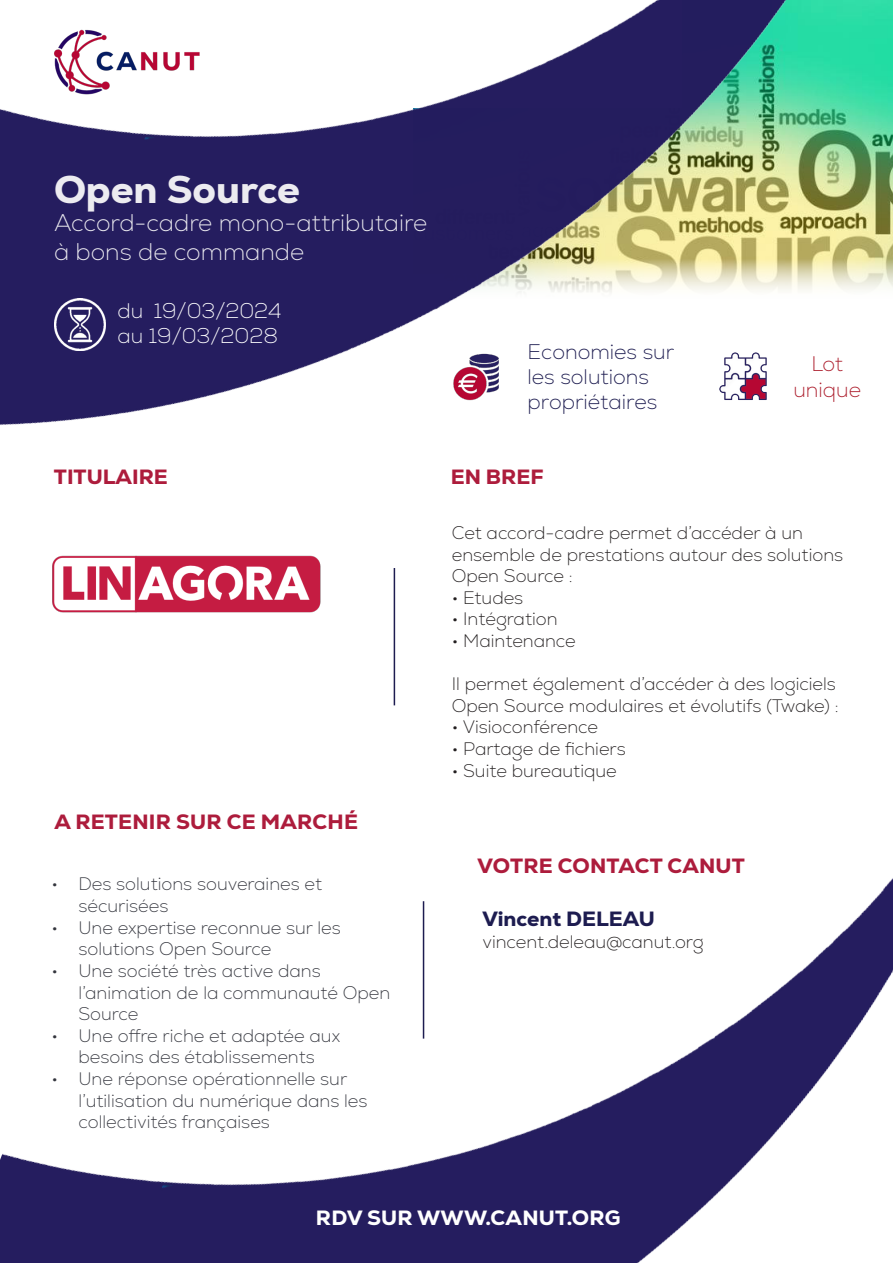
<style>
.page{position:relative;width:893px;height:1263px;background:#fff}
.page>*{position:absolute;margin:0;border:0;box-sizing:border-box;transform-origin:0 0}
.t1{font:800 39px "Nexa";color:#ecebf0}
.t2{font:200 24px/28.8px "Nexa";color:#ecebf0}
.t3{font:800 21px "Nexa";letter-spacing:.01em;color:#ad1c3c}
.t4{font:200 21px/25.2px "Nexa";color:#1d1c50}
.t5{font:200 21px/25.2px "Nexa";color:#fff}
.t6{font:800 21px "Nexa";letter-spacing:.01em;color:#fff}
.t7{font:800 21px "Nexa";color:#1d1c50}
.t8{font:200 21px "Nexa";color:#ac1d2c}
.t9{font:200 18px/21.6px "Nexa";color:#33353d}
.t10{font:200 18px "Nexa";color:#231f20}
</style>
<div class="page">
<img style="left:0;top:0;width:893px;height:587px">
<img style="left:54px;top:299px;width:52px;height:51px">
<img style="left:716px;top:349px;width:57px;height:59px">
<img style="left:448px;top:350px;width:62px;height:52px">
<img style="left:0;top:587px;width:893px;height:676px">
<hr style="left:394px;top:568px;width:1px;height:137px;background:#1d1c50">
<hr style="left:423px;top:901px;width:1px;height:137px;background:#1d1c50">
<img style="left:51px;top:555px;width:270px;height:57px">
<p class="t1" style="left:54px;top:164px;width:248px">Open Source</p>
<p class="t2" style="left:54px;top:209px;width:375px">Accord-cadre mono-attributaire à bons de commande</p>
<p class="t5" style="left:117px;top:299px;width:166px">du 19/03/2024 au 19/03/2028</p>
<p class="t4" style="left:528px;top:339px;width:148px">Economies sur les solutions propriétaires</p>
<p class="t3" style="left:54px;top:464px;width:116px">TITULAIRE</p>
<p class="t3" style="left:451px;top:464px;width:95px">EN BREF</p>
<p class="t8" style="left:811px;top:352px;width:33px">Lot</p>
<p class="t8" style="left:793px;top:377px;width:69px">unique</p>
<p class="t3" style="left:55px;top:808px;width:305px">A RETENIR SUR CE MARCHÉ</p>
<p class="t9" style="left:78px;top:874px;width:245px;text-indent:-27px">• Des solutions souveraines et sécurisées</p>
<p class="t9" style="left:78px;top:917px;width:264px;text-indent:-27px">• Une expertise reconnue sur les solutions Open Source</p>
<p class="t9" style="left:78px;top:960px;width:313px;text-indent:-27px">• Une société très active dans l’animation de la communauté Open<br>Source</p>
<p class="t9" style="left:51px;top:1025px;width:290px;text-align:center">• Une offre riche et adaptée aux besoins des établissements</p>
<p class="t9" style="left:78px;top:1068px;width:290px;text-indent:-27px">• Une réponse opérationnelle sur l’utilisation du numérique dans les collectivités françaises</p>
<p class="t10" style="left:452px;top:522px;width:353px">Cet accord-cadre permet d’accéder à un</p>
<p class="t10" style="left:452px;top:544px;width:393px">ensemble de prestations autour des solutions</p>
<p class="t10" style="left:452px;top:565px;width:122px">Open Source :</p>
<p class="t10" style="left:452px;top:587px;width:73px">• Etudes</p>
<p class="t10" style="left:452px;top:608px;width:107px">• Intégration</p>
<p class="t10" style="left:452px;top:630px;width:126px">• Maintenance</p>
<p class="t10" style="left:452px;top:673px;width:386px">Il permet également d’accéder à des logiciels</p>
<p class="t10" style="left:452px;top:695px;width:388px">Open Source modulaires et évolutifs (Twake) :</p>
<p class="t10" style="left:452px;top:716px;width:148px">• Visioconférence</p>
<p class="t10" style="left:452px;top:738px;width:175px">• Partage de fichiers</p>
<p class="t10" style="left:452px;top:760px;width:167px">• Suite bureautique</p>
<p class="t3" style="left:477px;top:852px;width:269px">VOTRE CONTACT CANUT</p>
<p class="t7" style="left:482px;top:905px;width:174px">Vincent DELEAU</p>
<p class="t10" style="left:482px;top:931px;width:223px">vincent.deleau@canut.org</p>
<p class="t6" style="left:316px;top:1204px;width:306px">RDV SUR WWW.CANUT.ORG</p>
</div>
